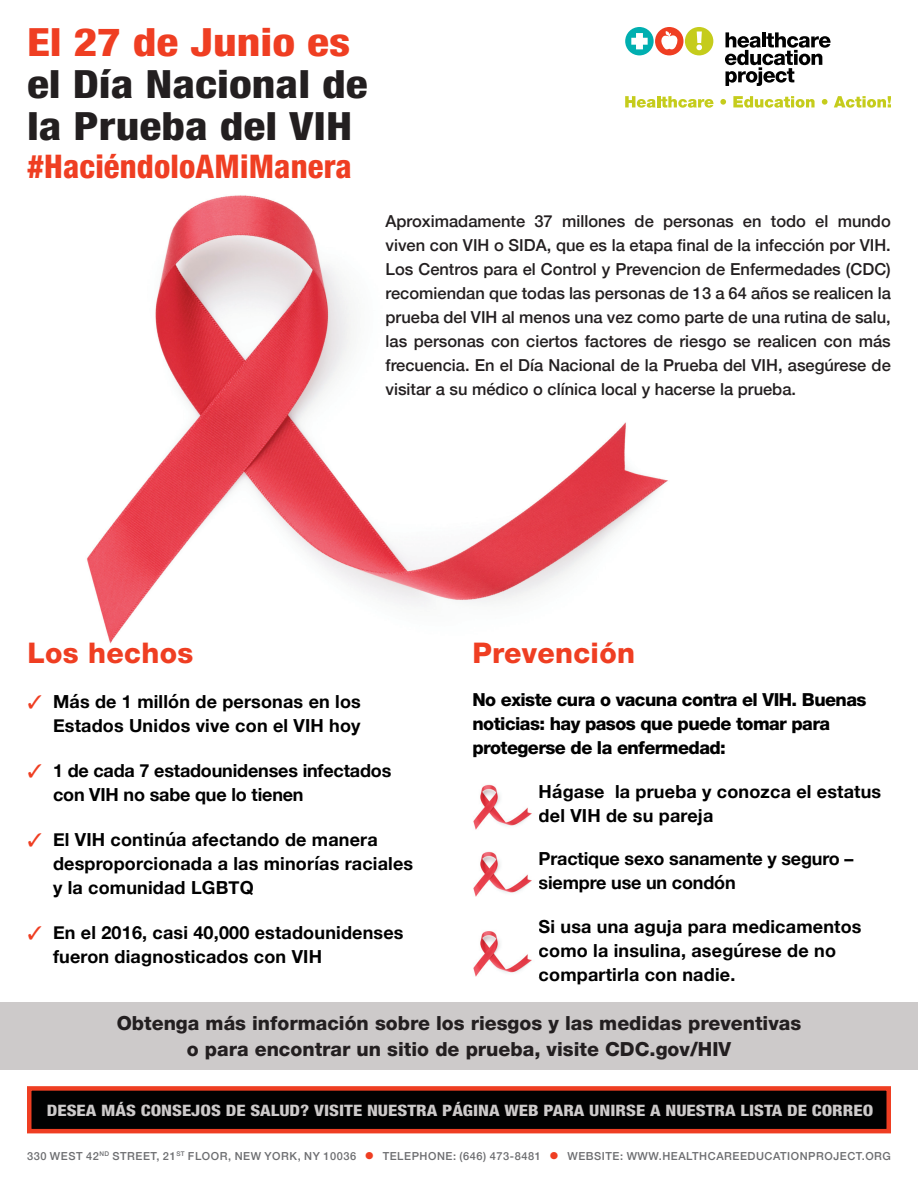
<style>
.page{position:relative;width:918px;height:1188px;background:#fff}
.page>*{position:absolute;margin:0;border:0;box-sizing:border-box;transform-origin:0 0}
.t1{font:800 condensed 39px "Helvetica Neue";color:#231f20;scale:1.17 1}
.t2{font:800 condensed 39px "Helvetica Neue";color:#ef3e22;scale:1.17 1}
.t3{font:800 condensed 32.7px "Helvetica Neue";letter-spacing:.005em;color:#ef3e22}
.t4{font:800 28.5px "Helvetica Neue";letter-spacing:.01em;color:#ef3e22}
.t5{font:800 19.5px "Helvetica Neue";color:#231f20}
.t6{font:700 18px/24px "Helvetica Neue";letter-spacing:.01em;color:#010101}
.t7{font:700 18px/24px "Helvetica Neue";letter-spacing:-.01em;color:#010101}
.t8{font:800 18px/24px "Helvetica Neue";letter-spacing:-.03em;color:#010101}
.t9{font:500 16.5px/24px "Helvetica Neue";color:#231f20;text-align:justify}
.t10{font:800 condensed 15.75px "Helvetica Neue";color:#cdcaca;scale:1.17 1}
.t11{font:500 11.1px "Helvetica Neue";letter-spacing:.05em;color:#6c6d70}
.s1{color:#ef3e22}
</style>
<div class="page">
<img style="left:87px;top:195px;width:581px;height:449px">
<div style="left:27px;top:1086px;width:864px;height:47px;background:#010101;border:4px solid #ef3e22"></div>
<div style="left:0;top:1003px;width:918px;height:67px;background:#cdcaca"></div>
<svg style="left:725px;top:32px;width:106px;height:54px"></svg>
<div style="left:655px;top:27px;width:28px;height:28px;background:#ef3e22;border-radius:50%"></div>
<svg style="left:661px;top:31px;width:17px;height:19px"></svg>
<div style="left:685px;top:27px;width:28px;height:28px;background:#c5cc1c;border-radius:50%"></div>
<svg style="left:696px;top:32px;width:6px;height:18px"></svg>
<div style="left:625px;top:27px;width:29px;height:28px;background:#00afb0;border-radius:50%"></div>
<svg style="left:631px;top:33px;width:17px;height:16px"></svg>
<svg style="left:625px;top:96px;width:88px;height:12px"></svg>
<svg style="left:720px;top:99px;width:6px;height:6px"></svg>
<svg style="left:733px;top:96px;width:82px;height:12px"></svg>
<svg style="left:822px;top:99px;width:6px;height:6px"></svg>
<svg style="left:834px;top:96px;width:57px;height:12px"></svg>
<img style="left:473px;top:784px;width:59px;height:46px">
<img style="left:473px;top:851px;width:59px;height:46px">
<img style="left:473px;top:931px;width:59px;height:46px">
<p class="t2" style="left:27px;top:18px;width:278px">El 27 de Junio es</p>
<p class="t1" style="left:27px;top:60px;width:293px">el Día Nacional de</p>
<p class="t1" style="left:27px;top:102px;width:280px">la Prueba del VIH</p>
<p class="t3" style="left:27px;top:146px;width:326px">#HaciéndoloAMiManera</p>
<p class="t9" style="left:386px;top:208px;width:507px">Aproximadamente 37 millones de personas en todo el mundo viven con VIH o SIDA, que es la etapa final de la infección por VIH.<br>Los Centros para el Control y Prevencion de Enfermedades (CDC) recomiendan que todas las personas de 13 a 64 años se realicen la prueba del VIH al menos una vez como parte de una rutina de salu, las personas con ciertos factores de riesgo se realicen con más frecuencia. En el Día Nacional de la Prueba del VIH, asegúrese de visitar a su médico o clínica local y hacerse la prueba.</p>
<p class="t4" style="left:472px;top:636px;width:164px">Prevención</p>
<p class="t8" style="left:472px;top:688px;width:396px">No existe cura o vacuna contra el VIH. Buenas noticias: hay pasos que puede tomar para protegerse de la enfermedad:</p>
<p class="t6" style="left:539px;top:780px;width:344px">Hágase la prueba y conozca el estatus del VIH de su pareja</p>
<p class="t7" style="left:539px;top:847px;width:316px">Practique sexo sanamente y seguro – siempre use un condón</p>
<p class="t6" style="left:539px;top:915px;width:324px">Si usa una aguja para medicamentos como la insulina, asegúrese de no compartirla con nadie.</p>
<p class="t5" style="left:117px;top:1012px;width:686px">Obtenga más información sobre los riesgos y las medidas preventivas</p>
<p class="t5" style="left:187px;top:1037px;width:546px">o para encontrar un sitio de prueba, visite CDC.gov/HIV</p>
<p class="t4" style="left:28px;top:636px;width:167px">Los hechos</p>
<p class="t6" style="left:28px;top:690px;width:335px;text-align:right"><span class="s1">✓</span> Más de 1 millón de personas en los<br>Estados Unidos vive con el VIH hoy</p>
<p class="t7" style="left:53px;top:759px;width:340px;text-indent:-26px"><span class="s1">✓</span> 1 de cada 7 estadounidenses infectados con VIH no sabe que lo tienen</p>
<p class="t6" style="left:53px;top:828px;width:362px;text-indent:-26px"><span class="s1">✓</span> El VIH continúa afectando de manera desproporcionada a las minorías raciales y la comunidad LGBTQ</p>
<p class="t6" style="left:53px;top:921px;width:352px;text-indent:-26px"><span class="s1">✓</span> En el 2016, casi 40,000 estadounidenses fueron diagnosticados con VIH</p>
<p class="t10" style="left:47px;top:1100px;width:708px">DESEA MÁS CONSEJOS DE SALUD? VISITE NUESTRA PÁGINA WEB PARA UNIRSE A NUESTRA LISTA DE CORREO</p>
<p class="t11" style="left:27px;top:1147px;width:866px">330 WEST 42<sup>ND</sup> STREET, 21<sup>ST</sup> FLOOR, NEW YORK, NY 10036 <span class="s1">●</span> TELEPHONE: (646) 473-8481 <span class="s1">●</span> WEBSITE: WWW.HEALTHCAREEDUCATIONPROJECT.ORG</p>
</div>
